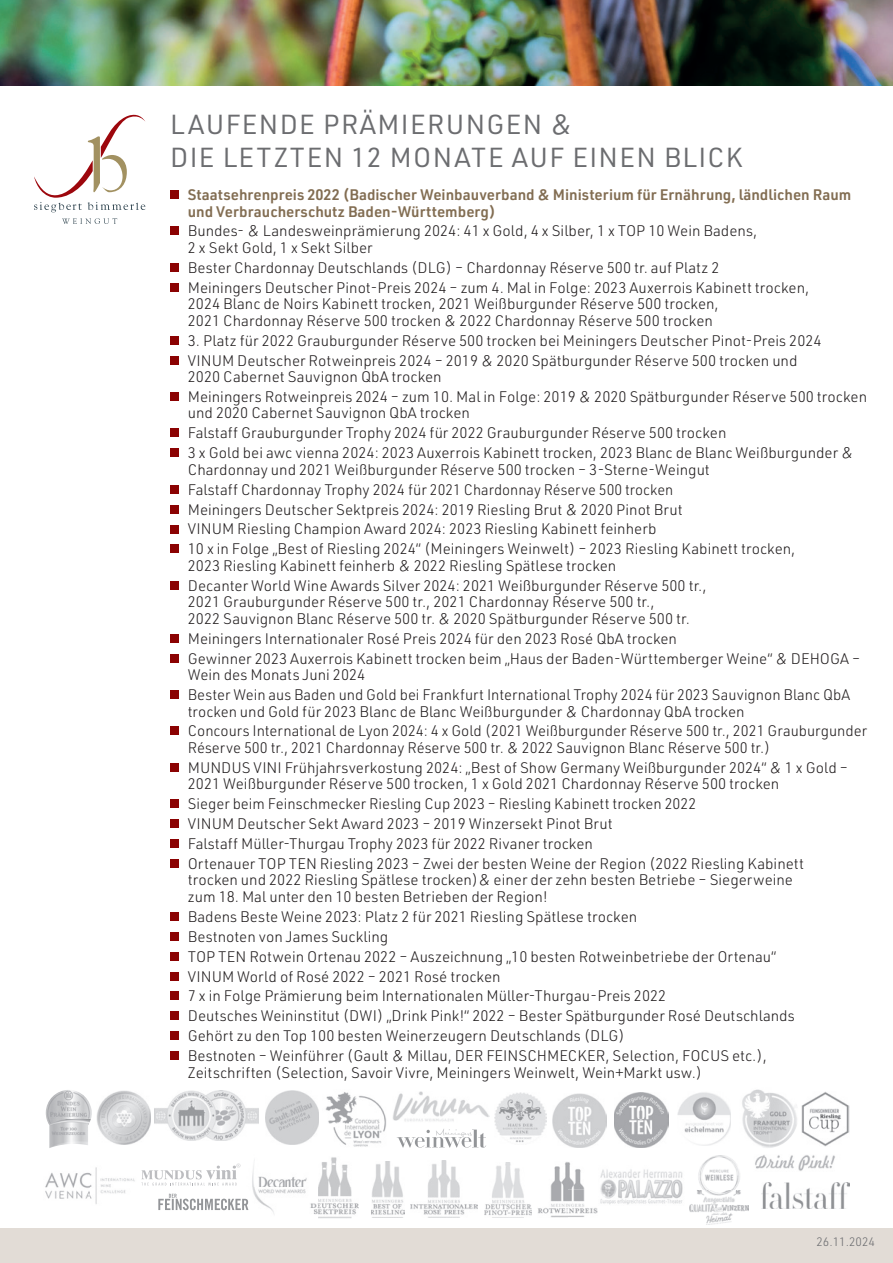
<style>
.page{position:relative;width:893px;height:1263px;background:#fff}
.page>*{position:absolute;margin:0;border:0;box-sizing:border-box;transform-origin:0 0}
.t1{font:27px/32.4px "URWDIN";letter-spacing:.05em;color:#6c6d70}
.t2{font:300 15px/20px "URWDIN";color:#231f20}
.t3{font:600 15px/16.5px "URWDIN";color:#826d52}
.t4{font:300 12px "URWDIN";color:#6c6d70}
</style>
<div class="page">
<div style="left:0;top:1229px;width:893px;height:34px;background:#e2dcd6"></div>
<img style="left:0;top:0;width:893px;height:85px">
<svg style="left:34px;top:115px;width:111px;height:109px"></svg>
<div style="left:170px;top:190px;width:9px;height:9px;background:#8b0202"></div>
<div style="left:170px;top:226px;width:9px;height:9px;background:#8b0202"></div>
<div style="left:170px;top:263px;width:9px;height:9px;background:#8b0202"></div>
<div style="left:170px;top:283px;width:9px;height:9px;background:#8b0202"></div>
<div style="left:170px;top:336px;width:9px;height:9px;background:#8b0202"></div>
<div style="left:170px;top:356px;width:9px;height:8px;background:#8b0202"></div>
<div style="left:170px;top:392px;width:9px;height:9px;background:#8b0202"></div>
<div style="left:170px;top:428px;width:9px;height:9px;background:#8b0202"></div>
<div style="left:170px;top:448px;width:9px;height:9px;background:#8b0202"></div>
<div style="left:170px;top:485px;width:9px;height:9px;background:#8b0202"></div>
<div style="left:170px;top:505px;width:8px;height:8px;background:#8b0202"></div>
<div style="left:170px;top:525px;width:8px;height:8px;background:#8b0202"></div>
<div style="left:170px;top:544px;width:9px;height:9px;background:#8b0202"></div>
<div style="left:170px;top:581px;width:9px;height:9px;background:#8b0202"></div>
<div style="left:170px;top:634px;width:9px;height:9px;background:#8b0202"></div>
<div style="left:170px;top:654px;width:9px;height:8px;background:#8b0202"></div>
<div style="left:170px;top:690px;width:9px;height:9px;background:#8b0202"></div>
<div style="left:170px;top:726px;width:9px;height:9px;background:#8b0202"></div>
<div style="left:170px;top:763px;width:9px;height:9px;background:#8b0202"></div>
<div style="left:170px;top:799px;width:9px;height:9px;background:#8b0202"></div>
<div style="left:170px;top:819px;width:9px;height:9px;background:#8b0202"></div>
<div style="left:170px;top:839px;width:9px;height:9px;background:#8b0202"></div>
<div style="left:170px;top:859px;width:9px;height:9px;background:#8b0202"></div>
<div style="left:170px;top:912px;width:9px;height:9px;background:#8b0202"></div>
<div style="left:170px;top:932px;width:9px;height:9px;background:#8b0202"></div>
<div style="left:170px;top:952px;width:9px;height:8px;background:#8b0202"></div>
<div style="left:170px;top:971px;width:9px;height:9px;background:#8b0202"></div>
<div style="left:170px;top:991px;width:9px;height:9px;background:#8b0202"></div>
<div style="left:170px;top:1011px;width:9px;height:9px;background:#8b0202"></div>
<div style="left:170px;top:1031px;width:9px;height:9px;background:#8b0202"></div>
<div style="left:170px;top:1051px;width:9px;height:9px;background:#8b0202"></div>
<img style="left:600px;top:1169px;width:83px;height:36px">
<img style="left:45px;top:1167px;width:90px;height:37px">
<img style="left:690px;top:1156px;width:59px;height:69px">
<img style="left:761px;top:1182px;width:88px;height:27px">
<img style="left:317px;top:1157px;width:42px;height:61px">
<img style="left:484px;top:1162px;width:47px;height:54px">
<img style="left:538px;top:1162px;width:59px;height:55px">
<img style="left:411px;top:1161px;width:66px;height:56px">
<img style="left:371px;top:1161px;width:34px;height:54px">
<img style="left:755px;top:1155px;width:80px;height:16px">
<img style="left:252px;top:1160px;width:65px;height:54px">
<svg style="left:141px;top:1163px;width:107px;height:48px"></svg>
<img style="left:494px;top:1092px;width:52px;height:51px">
<img style="left:677px;top:1092px;width:54px;height:53px">
<img style="left:97px;top:1091px;width:54px;height:53px">
<img style="left:154px;top:1091px;width:104px;height:49px">
<img style="left:266px;top:1091px;width:53px;height:53px">
<img style="left:46px;top:1090px;width:46px;height:58px">
<img style="left:393px;top:1091px;width:96px;height:31px">
<svg style="left:397px;top:1129px;width:89px;height:18px"></svg>
<img style="left:614px;top:1093px;width:54px;height:54px">
<img style="left:553px;top:1093px;width:53px;height:54px">
<img style="left:325px;top:1092px;width:61px;height:55px">
<img style="left:742px;top:1089px;width:55px;height:59px">
<img style="left:801px;top:1092px;width:48px;height:54px">
<h1 class="t1" style="left:170px;top:107px;width:574px">LAUFENDE PRÄMIERUNGEN &amp;<br>DIE LETZTEN 12 MONATE AUF EINEN BLICK</h1>
<p class="t3" style="left:188px;top:186px;width:665px">Staatsehrenpreis 2022 (Badischer Weinbauverband &amp; Ministerium für Ernährung, ländlichen Raum und Verbraucherschutz Baden-Württemberg)</p>
<p class="t2" style="left:188px;top:222px;width:571px;line-height:16.5px">Bundes- &amp; Landesweinprämierung 2024: 41 x Gold, 4 x Silber, 1 x TOP 10 Wein Badens,<br>2 x Sekt Gold, 1 x Sekt Silber</p>
<p class="t2" style="left:188px;top:257px;width:623px">Bester Chardonnay Deutschlands (DLG) – Chardonnay Réserve 500 tr. auf Platz 2<br>Meiningers Deutscher Pinot-Preis 2024 – zum 4. Mal in Folge: 2023 Auxerrois Kabinett trocken,</p>
<p class="t2" style="left:188px;top:295px;width:532px;line-height:16.5px">2024 Blanc de Noirs Kabinett trocken, 2021 Weißburgunder Réserve 500 trocken,<br>2021 Chardonnay Réserve 500 trocken &amp; 2022 Chardonnay Réserve 500 trocken</p>
<p class="t2" style="left:188px;top:330px;width:635px">3. Platz für 2022 Grauburgunder Réserve 500 trocken bei Meiningers Deutscher Pinot-Preis 2024<br>VINUM Deutscher Rotweinpreis 2024 – 2019 &amp; 2020 Spätburgunder Réserve 500 trocken und</p>
<p class="t2" style="left:188px;top:366px;width:681px">2020 Cabernet Sauvignon QbA trocken<br>Meiningers Rotweinpreis 2024 – zum 10. Mal in Folge: 2019 &amp; 2020 Spätburgunder Réserve 500 trocken</p>
<p class="t2" style="left:188px;top:403px;width:667px">und 2020 Cabernet Sauvignon QbA trocken<br>Falstaff Grauburgunder Trophy 2024 für 2022 Grauburgunder Réserve 500 trocken<br>3 x Gold bei awc vienna 2024: 2023 Auxerrois Kabinett trocken, 2023 Blanc de Blanc Weißburgunder &amp;</p>
<p class="t2" style="left:188px;top:459px;width:609px">Chardonnay und 2021 Weißburgunder Réserve 500 trocken – 3-Sterne-Weingut<br>Falstaff Chardonnay Trophy 2024 für 2021 Chardonnay Réserve 500 trocken<br>Meiningers Deutscher Sektpreis 2024: 2019 Riesling Brut &amp; 2020 Pinot Brut<br>VINUM Riesling Champion Award 2024: 2023 Riesling Kabinett feinherb<br>10 x in Folge „Best of Riesling 2024“ (Meiningers Weinwelt) – 2023 Riesling Kabinett trocken,</p>
<p class="t2" style="left:188px;top:555px;width:520px">2023 Riesling Kabinett feinherb &amp; 2022 Riesling Spätlese trocken<br>Decanter World Wine Awards Silver 2024: 2021 Weißburgunder Réserve 500 tr.,</p>
<p class="t2" style="left:188px;top:593px;width:504px;line-height:16.5px">2021 Grauburgunder Réserve 500 tr., 2021 Chardonnay Réserve 500 tr.,<br>2022 Sauvignon Blanc Réserve 500 tr. &amp; 2020 Spätburgunder Réserve 500 tr.</p>
<p class="t2" style="left:188px;top:628px;width:674px">Meiningers Internationaler Rosé Preis 2024 für den 2023 Rosé QbA trocken<br>Gewinner 2023 Auxerrois Kabinett trocken beim „Haus der Baden-Württemberger Weine“ &amp; DEHOGA –</p>
<p class="t2" style="left:188px;top:664px;width:664px">Wein des Monats Juni 2024<br>Bester Wein aus Baden und Gold bei Frankfurt International Trophy 2024 für 2023 Sauvignon Blanc QbA</p>
<p class="t2" style="left:188px;top:701px;width:681px">trocken und Gold für 2023 Blanc de Blanc Weißburgunder &amp; Chardonnay QbA trocken<br>Concours International de Lyon 2024: 4 x Gold (2021 Weißburgunder Réserve 500 tr., 2021 Grauburgunder</p>
<p class="t2" style="left:188px;top:737px;width:662px">Réserve 500 tr., 2021 Chardonnay Réserve 500 tr. &amp; 2022 Sauvignon Blanc Réserve 500 tr.)<br>MUNDUS VINI Frühjahrsverkostung 2024: „Best of Show Germany Weißburgunder 2024“ &amp; 1 x Gold –</p>
<p class="t2" style="left:188px;top:773px;width:618px">2021 Weißburgunder Réserve 500 trocken, 1 x Gold 2021 Chardonnay Réserve 500 trocken Sieger beim Feinschmecker Riesling Cup 2023 – Riesling Kabinett trocken 2022<br>VINUM Deutscher Sekt Award 2023 – 2019 Winzersekt Pinot Brut<br>Falstaff Müller-Thurgau Trophy 2023 für 2022 Rivaner trocken<br>Ortenauer TOP TEN Riesling 2023 – Zwei der besten Weine der Region (2022 Riesling Kabinett</p>
<p class="t2" style="left:188px;top:871px;width:607px;line-height:16.5px">trocken und 2022 Riesling Spätlese trocken)&amp; einer der zehn besten Betriebe – Siegerweine zum 18. Mal unter den 10 besten Betrieben der Region!</p>
<p class="t2" style="left:188px;top:906px;width:608px">Badens Beste Weine 2023: Platz 2 für 2021 Riesling Spätlese trocken<br>Bestnoten von James Suckling<br>TOP TEN Rotwein Ortenau 2022 – Auszeichnung „10 besten Rotweinbetriebe der Ortenau“ VINUM World of Rosé 2022 – 2021 Rosé trocken<br>7 x in Folge Prämierung beim Internationalen Müller-Thurgau-Preis 2022<br>Deutsches Weininstitut (DWI) „Drink Pink!“ 2022 – Bester Spätburgunder Rosé Deutschlands Gehört zu den Top 100 besten Weinerzeugern Deutschlands (DLG)<br>Bestnoten – Weinführer (Gault &amp; Millau, DER FEINSCHMECKER, Selection, FOCUS etc.),</p>
<p class="t2" style="left:188px;top:1062px;width:516px">Zeitschriften (Selection, Savoir Vivre, Meiningers Weinwelt, Wein+Markt usw.)</p>
<p class="t4" style="left:816px;top:1234px;width:60px">26.11.2024</p>
</div>
